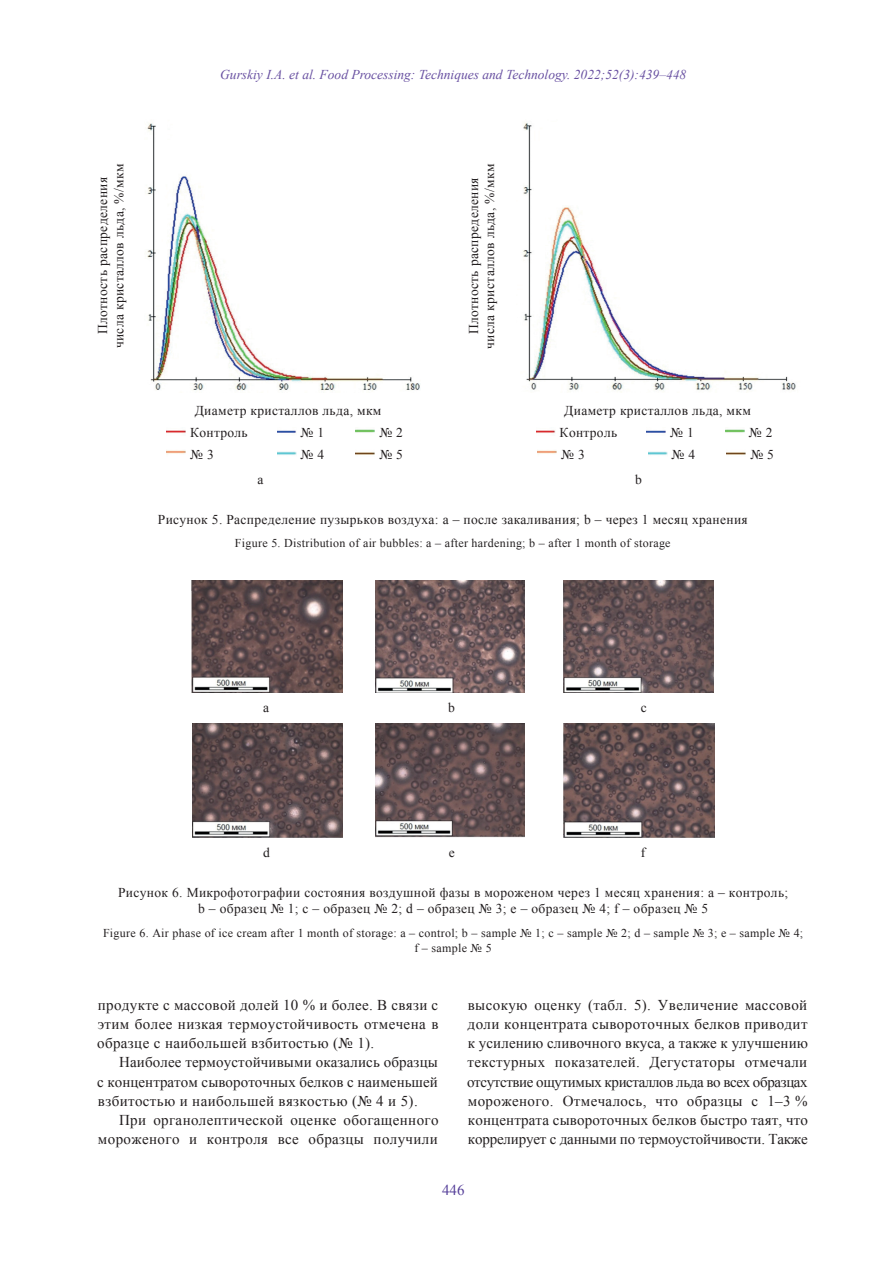
<style>
.page{position:relative;width:893px;height:1263px;background:#fff}
.page>*{position:absolute;margin:0;border:0;box-sizing:border-box;transform-origin:0 0}
.Основной{font:15px/19px "Times New Roman";letter-spacing:.025em;color:#231f20;text-align:justify}
.t1{font:15px "Times New Roman";color:#553f99}
.Под_рис{font:13.5px/16.2px "Times New Roman";letter-spacing:.025em;color:#231f20;text-align:center}
.t2{font:italic 13.5px "Times New Roman";color:#6850a1}
.Под_рисунок{font:13.5px "Times New Roman";letter-spacing:.025em;color:#231f20}
.мини_под_рис{font:12px/15px "Times New Roman";letter-spacing:.025em;color:#231f20;text-align:center}
</style>
<div class="page">
<img style="left:147px;top:123px;width:273px;height:268px">
<img style="left:356px;top:429px;width:19px;height:4px">
<img style="left:167px;top:430px;width:19px;height:3px">
<img style="left:277px;top:451px;width:19px;height:4px">
<img style="left:167px;top:450px;width:19px;height:4px">
<img style="left:356px;top:452px;width:19px;height:3px">
<img style="left:277px;top:430px;width:19px;height:3px">
<img style="left:523px;top:122px;width:273px;height:269px">
<img style="left:725px;top:429px;width:19px;height:4px">
<img style="left:536px;top:430px;width:19px;height:3px">
<img style="left:647px;top:430px;width:19px;height:3px">
<img style="left:648px;top:451px;width:19px;height:4px">
<img style="left:538px;top:450px;width:19px;height:4px">
<img style="left:727px;top:452px;width:19px;height:3px">
<img style="left:192px;top:580px;width:150px;height:112px">
<img style="left:375px;top:580px;width:149px;height:112px">
<img style="left:563px;top:580px;width:151px;height:112px">
<img style="left:563px;top:724px;width:151px;height:113px">
<img style="left:192px;top:724px;width:151px;height:113px">
<img style="left:376px;top:724px;width:148px;height:113px">
<p class="t2" style="left:220px;top:65px;width:468px">Gurskiy I.A. et al. Food Processing: Techniques and Technology. 2022;52(3):439–448</p>
<p class="Под_рис" style="left:94px;top:348px;width:186px;rotate:-90deg">Плотность распределения числа кристаллов льда, %/мкм</p>
<p class="Под_рис" style="left:195px;top:403px;width:188px">Диаметр кристаллов льда, мкм</p>
<p class="Под_рисунок" style="left:190px;top:424px;width:59px">Контроль</p>
<p class="Под_рисунок" style="left:379px;top:424px;width:25px">№ 2</p>
<p class="Под_рисунок" style="left:190px;top:445px;width:25px">№ 3</p>
<p class="Под_рисунок" style="left:301px;top:445px;width:25px">№ 4</p>
<p class="Под_рисунок" style="left:379px;top:445px;width:25px">№ 5</p>
<p class="Под_рисунок" style="left:301px;top:424px;width:25px">№ 1</p>
<p class="Под_рис" style="left:465px;top:349px;width:186px;rotate:-90deg">Плотность распределения числа кристаллов льда, %/мкм</p>
<p class="Под_рис" style="left:564px;top:403px;width:188px">Диаметр кристаллов льда, мкм</p>
<p class="Под_рисунок" style="left:560px;top:424px;width:59px">Контроль</p>
<p class="Под_рисунок" style="left:670px;top:424px;width:25px">№ 1</p>
<p class="Под_рисунок" style="left:749px;top:424px;width:25px">№ 2</p>
<p class="Под_рисунок" style="left:561px;top:445px;width:25px">№ 3</p>
<p class="Под_рисунок" style="left:672px;top:445px;width:25px">№ 4</p>
<p class="Под_рисунок" style="left:750px;top:445px;width:25px">№ 5</p>
<p class="Под_рис" style="left:257px;top:471px;width:7px">a</p>
<p class="Под_рис" style="left:635px;top:471px;width:8px">b</p>
<p class="Под_рис" style="left:158px;top:511px;width:591px">Рисунок 5. Распределение пузырьков воздуха: a – после закаливания; b – через 1 месяц хранения</p>
<p class="мини_под_рис" style="left:235px;top:535px;width:437px">Figure 5. Distribution of air bubbles: a – after hardening; b – after 1 month of storage</p>
<p class="Под_рис" style="left:263px;top:699px;width:7px">a</p>
<p class="Под_рис" style="left:448px;top:699px;width:8px">b</p>
<p class="Под_рис" style="left:641px;top:699px;width:7px">c</p>
<p class="Под_рис" style="left:263px;top:844px;width:8px">d</p>
<p class="Под_рис" style="left:449px;top:844px;width:7px">e</p>
<p class="Под_рис" style="left:641px;top:844px;width:6px">f</p>
<p class="Под_рис" style="left:118px;top:884px;width:672px">Рисунок 6. Микрофотографии состояния воздушной фазы в мороженом через 1 месяц хранения: а – контроль; b – образец № 1; c – образец № 2; d – образец № 3; e – образец № 4; f – образец № 5</p>
<p class="мини_под_рис" style="left:103px;top:925px;width:702px">Figure 6. Air phase of ice cream after 1 month of storage: a – control; b – sample № 1; c – sample № 2; d – sample № 3; e – sample № 4; f – sample № 5</p>
<p class="Основной" style="left:97px;top:995px;width:343px">продукте с массовой долей 10 % и более. В связи с этим более низкая термоустойчивость отмечена в образце с наибольшей взбитостью (№ 1).</p>
<p class="Основной" style="left:97px;top:1053px;width:342px;text-indent:22px">Наиболее термоустойчивыми оказались образцы с концентратом сывороточных белков с наименьшей взбитостью и наибольшей вязкостью (№ 4 и 5).</p>
<p class="Основной" style="left:98px;top:1110px;width:342px;text-align:right">При органолептической оценке обогащенного мороженого и контроля все образцы получили</p>
<p class="Основной" style="left:467px;top:995px;width:342px">высокую оценку (табл. 5). Увеличение массовой доли концентрата сывороточных белков приводит к усилению сливочного вкуса, а также к улучшению текстурных показателей. Дегустаторы отмечали отсутствие ощутимых кристаллов льда во всех образцах мороженого. Отмечалось, что образцы с 1–3 % концентрата сывороточных белков быстро таят, что коррелирует с данными по термоустойчивости. Также</p>
<p class="t1" style="left:442px;top:1179px;width:24px">446</p>
</div>
